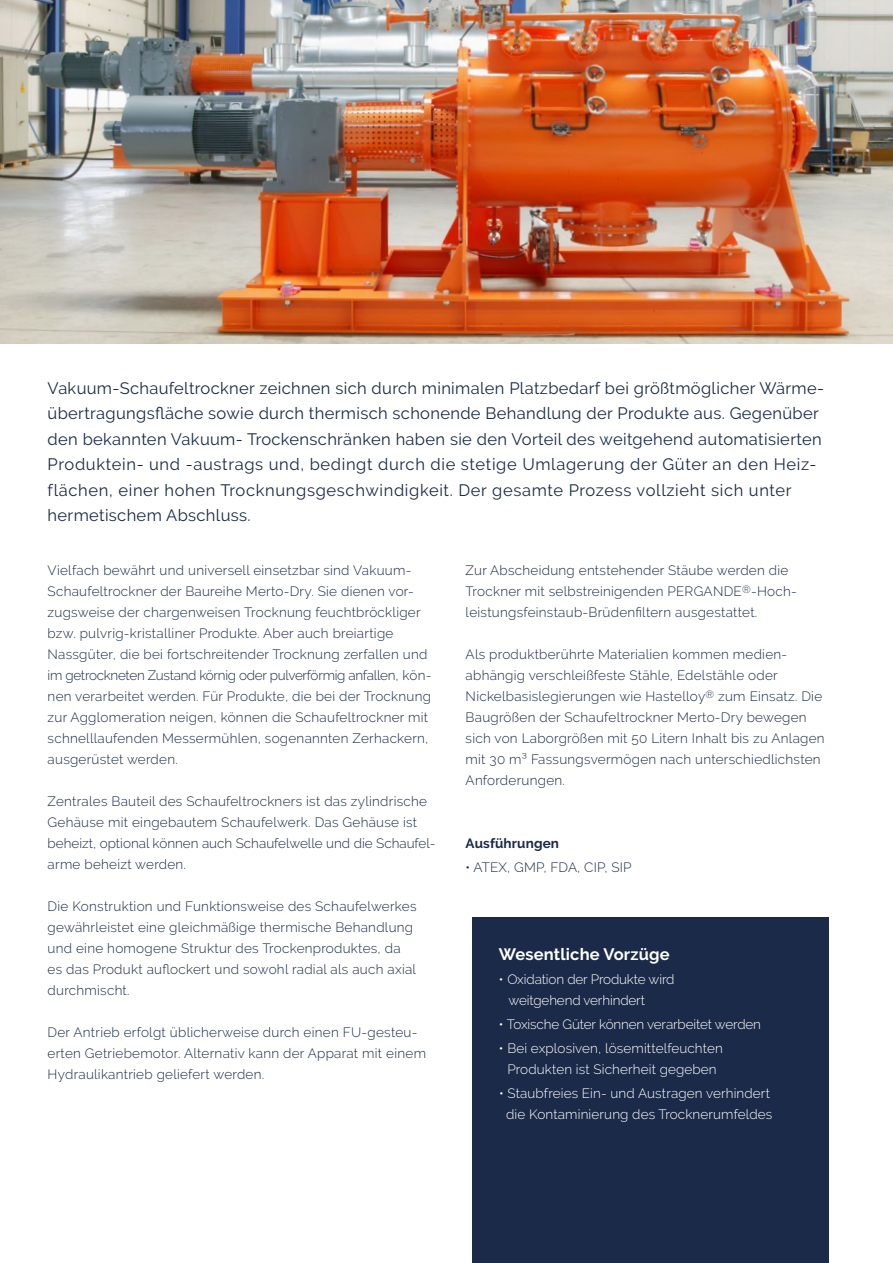
<style>
.page{position:relative;width:893px;height:1263px;background:#fff}
.page>*{position:absolute;margin:0;border:0;box-sizing:border-box;transform-origin:0 0}
.t1{font:16.5px/25.5px "Raleway";letter-spacing:.02em;color:#1b2a49}
.t2{font:700 16.5px "Raleway";letter-spacing:.01em;color:#fff}
.t3{font:300 13.5px/21px "Raleway";letter-spacing:.02em;color:#1b2a49}
.t4{font:300 13.5px/21px "Raleway";letter-spacing:.01em;color:#fff;text-align:center}
.t5{font:300 13.5px/21px "Raleway";letter-spacing:-.01em;color:#fff}
.t6{font:700 13.5px "Raleway";letter-spacing:.01em;color:#1b2a49}
</style>
<div class="page">
<div style="left:472px;top:917px;width:356px;height:346px;background:#1b2a49"></div>
<img style="left:0;top:0;width:893px;height:343px">
<p class="t1" style="left:48px;top:375px;width:778px">Vakuum-Schaufeltrockner zeichnen sich durch minimalen Platzbedarf bei größtmöglicher Wärme&shy;übertragungsfläche sowie durch thermisch schonende Behandlung der Produkte aus. Gegenüber den bekannten Vakuum- Trockenschränken haben sie den Vorteil des weitgehend automatisierten Produktein- und -austrags und, bedingt durch die stetige Umlagerung der Güter an den Heiz&shy;flächen, einer hohen Trocknungsgeschwindigkeit. Der gesamte Prozess vollzieht sich unter hermetischem Abschluss.</p>
<p class="t3" style="left:48px;top:560px;width:385px">Vielfach bewährt und universell einsetzbar sind Vakuum-Schaufeltrockner der Baureihe Merto-Dry. Sie dienen vor&shy;zugsweise der chargenweisen Trocknung feuchtbröckliger bzw. pulvrig-kristalliner Produkte. Aber auch breiartige Nassgüter, die bei fortschreitender Trocknung zerfallen und im getrockneten Zustand körnig oder pulverförmig anfallen, kön&shy;nen verarbeitet werden. Für Produkte, die bei der Trocknung zur Agglomeration neigen, können die Schaufeltrockner mit schnelllaufenden Messermühlen, sogenannten Zerhackern, ausgerüstet werden.</p>
<p class="t3" style="left:48px;top:791px;width:389px">Zentrales Bauteil des Schaufeltrockners ist das zylindrische Gehäuse mit eingebautem Schaufelwerk. Das Gehäuse ist beheizt, optional können auch Schaufelwelle und die Schaufel&shy;arme beheizt werden.</p>
<p class="t3" style="left:48px;top:896px;width:370px">Die Konstruktion und Funktionsweise des Schaufelwerkes gewährleistet eine gleichmäßige thermische Behandlung und eine homogene Struktur des Trockenproduktes, da es das Produkt auflockert und sowohl radial als auch axial durchmischt.</p>
<p class="t3" style="left:48px;top:1022px;width:380px">Der Antrieb erfolgt üblicherweise durch einen FU-gesteu&shy;erten Getriebemotor. Alternativ kann der Apparat mit einem<br>Hydraulikantrieb geliefert werden.</p>
<p class="t3" style="left:466px;top:559px;width:333px">Zur Abscheidung entstehender Stäube werden die<br>Trockner mit selbstreinigenden PERGANDE<sup>®</sup>-Hoch&shy;leistungsfeinstaub-Brüdenfiltern ausgestattet.</p>
<p class="t3" style="left:466px;top:643px;width:361px">Als produktberührte Materialien kommen medien&shy;abhängig verschleißfeste Stähle, Edelstähle oder Nickelbasislegierungen wie Hastelloy<sup>®</sup> zum Einsatz. Die Baugrößen der Schaufeltrockner Merto-Dry bewegen sich von Laborgrößen mit 50 Litern Inhalt bis zu Anlagen mit 30 m³ Fassungsvermögen nach unterschiedlichsten Anforderungen.</p>
<p class="t6" style="left:466px;top:835px;width:95px">Ausführungen</p>
<p class="t3" style="left:466px;top:856px;width:167px">• ATEX, GMP, FDA, CIP, SIP</p>
<p class="t2" style="left:499px;top:944px;width:172px">Wesentliche Vorzüge</p>
<p class="t5" style="left:509px;top:968px;width:167px;text-indent:-10px">• Oxidation der Produkte wird weitgehend verhindert</p>
<p class="t5" style="left:499px;top:1013px;width:264px">• Toxische Güter können verarbeitet werden</p>
<p class="t4" style="left:499px;top:1037px;width:225px">• Bei explosiven, lösemittelfeuchten<br>Produkten ist Sicherheit gegeben</p>
<p class="t4" style="left:499px;top:1082px;width:275px">• Staubfreies Ein- und Austragen verhindert die Kontaminierung des Trocknerumfeldes</p>
</div>
